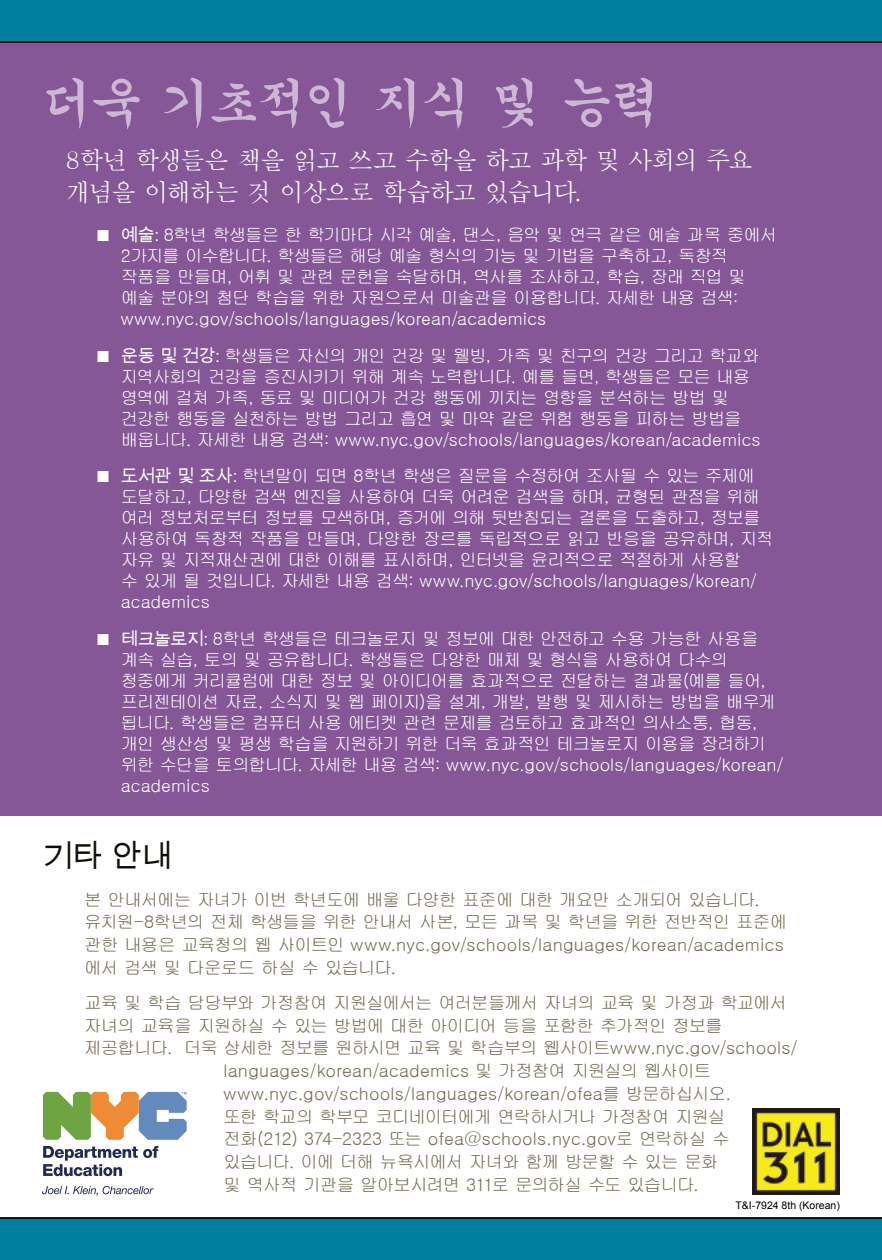
<style>
.page{position:relative;width:882px;height:1260px;background:#fff}
.page>*{position:absolute;margin:0;border:0;box-sizing:border-box;transform-origin:0 0}
.t1{font:52.5px "Gungsuh";letter-spacing:-.085em;color:#ceb7d5}
.t2{font:30.97px "Arial Unicode MS";color:#100e07}
.t3{font:24.5px/31.5px "Batang";letter-spacing:-.065em;color:#fff}
.t4{font:17.5px/21px "Gulim";letter-spacing:-.06em;color:#fff}
.t5{font:17.5px/22.8px "Gulim";letter-spacing:-.04em;color:#746b54}
.t6{font:17.5px "Gulim";letter-spacing:.01em;color:#746b54}
.t7{font:17.5px "Gulim";letter-spacing:-.065em;color:#746b54}
.t8{font:17.5px "Gulim";letter-spacing:-.06em;color:#746b54}
.t9{font:17.5px "Gulim";letter-spacing:-.005em;color:#746b54}
.t10{font:10.5px "Arial";color:#000}
.s1{font-family:"Arial Unicode MS"}
</style>
<div class="page">
<div style="left:0;top:33px;width:882px;height:782px;background:#855796"></div>
<svg style="left:43px;top:1146px;width:115px;height:30px"></svg>
<svg style="left:42px;top:1186px;width:112px;height:10px"></svg>
<svg style="left:43px;top:1092px;width:144px;height:48px"></svg>
<img style="left:753px;top:1108px;width:86px;height:87px">
<div style="left:0;top:0;width:882px;height:43px;background:#007ea0"></div>
<div style="left:0;top:1217px;width:882px;height:43px;background:#007ea0"></div>
<h1 class="t1" style="left:42px;top:77px;width:622px">더욱 기초적인 지식 및 능력</h1>
<h3 class="t3" style="left:66px;top:145px;width:689px">8학년 학생들은 책을 읽고 쓰고 수학을 하고 과학 및 사회의 주요 개념을 이해하는 것 이상으로 학습하고 있습니다.</h3>
<p class="t4" style="left:121px;top:224px;width:658px;text-indent:-24px">■ <span class="s1">예술:</span> 8학년 학생들은 한 학기마다 시각 예술, 댄스, 음악 및 연극 같은 예술 과목 중에서 2가지를 이수합니다. 학생들은 해당 예술 형식의 기능 및 기법을 구축하고, 독창적 작품을 만들며, 어휘 및 관련 문헌을 숙달하며, 역사를 조사하고, 학습, 장래 직업 및 예술 분야의 첨단 학습을 위한 자원으로서 미술관을 이용합니다. 자세한 내용 검색: www.nyc.gov/schools/languages/korean/academics</p>
<p class="t4" style="left:121px;top:345px;width:642px;text-indent:-24px">■ <span class="s1">운동 및 건강:</span> 학생들은 자신의 개인 건강 및 웰빙, 가족 및 친구의 건강 그리고 학교와 지역사회의 건강을 증진시키기 위해 계속 노력합니다. 예를 들면, 학생들은 모든 내용 영역에 걸쳐 가족, 동료 및 미디어가 건강 행동에 끼치는 영향을 분석하는 방법 및 건강한 행동을 실천하는 방법 그리고 흡연 및 마약 같은 위험 행동을 피하는 방법을 배웁니다. 자세한 내용 검색: www.nyc.gov/schools/languages/korean/academics</p>
<p class="t4" style="left:121px;top:466px;width:654px;text-indent:-24px">■ <span class="s1">도서관 및 조사:</span> 학년말이 되면 8학년 학생은 질문을 수정하여 조사될 수 있는 주제에 도달하고, 다양한 검색 엔진을 사용하여 더욱 어려운 검색을 하며, 균형된 관점을 위해 여러 정보처로부터 정보를 모색하며, 증거에 의해 뒷받침되는 결론을 도출하고, 정보를 사용하여 독창적 작품을 만들며, 다양한 장르를 독립적으로 읽고 반응을 공유하며, 지적 자유 및 지적재산권에 대한 이해를 표시하며, 인터넷을 윤리적으로 적절하게 사용할<br>수 있게 될 것입니다. 자세한 내용 검색: www.nyc.gov/schools/languages/korean/ academics</p>
<p class="t4" style="left:121px;top:628px;width:665px;text-indent:-24px">■ <span class="s1">테크놀로지:</span> 8학년 학생들은 테크놀로지 및 정보에 대한 안전하고 수용 가능한 사용을 계속 실습, 토의 및 공유합니다. 학생들은 다양한 매체 및 형식을 사용하여 다수의 청중에게 커리큘럼에 대한 정보 및 아이디어를 효과적으로 전달하는 결과물(예를 들어, 프리젠테이션 자료, 소식지 및 웹 페이지)을 설계, 개발, 발행 및 제시하는 방법을 배우게 됩니다. 학생들은 컴퓨터 사용 에티켓 관련 문제를 검토하고 효과적인 의사소통, 협동, 개인 생산성 및 평생 학습을 지원하기 위한 더욱 효과적인 테크놀로지 이용을 장려하기 위한 수단을 토의합니다. 자세한 내용 검색: www.nyc.gov/schools/languages/korean/ academics</p>
<h2 class="t2" style="left:42px;top:834px;width:131px">기타 안내</h2>
<p class="t5" style="left:84px;top:888px;width:704px">본 안내서에는 자녀가 이번 학년도에 배울 다양한 표준에 대한 개요만 소개되어 있습니다. 유치원-8학년의 전체 학생들을 위한 안내서 사본, 모든 과목 및 학년을 위한 전반적인 표준에 관한 내용은 교육청의 웹 사이트인 www.nyc.gov/schools/languages/korean/academics 에서 검색 및 다운로드 하실 수 있습니다.</p>
<p class="t8" style="left:84px;top:994px;width:704px">교육 및 학습 담당부와 가정참여 지원실에서는 여러분들께서 자녀의 교육 및 가정과 학교에서</p>
<p class="t8" style="left:84px;top:1017px;width:640px">자녀의 교육을 지원하실 수 있는 방법에 대한 아이디어 등을 포함한 추가적인 정보를</p>
<p class="t5" style="left:84px;top:1037px;width:715px">제공합니다. 더욱 상세한 정보를 원하시면 교육 및 학습부의 웹사이트www.nyc.gov/schools/</p>
<p class="t6" style="left:224px;top:1062px;width:489px">languages/korean/academics 및 가정참여 지원실의 웹사이트</p>
<p class="t6" style="left:224px;top:1085px;width:509px">www.nyc.gov/schools/languages/korean/ofea를 방문하십시오.</p>
<p class="t7" style="left:224px;top:1108px;width:504px">또한 학교의 학부모 코디네이터에게 연락하시거나 가정참여 지원실</p>
<p class="t9" style="left:224px;top:1130px;width:508px">전화(212) 374-2323 또는 ofea@schools.nyc.gov로 연락하실 수</p>
<p class="t7" style="left:224px;top:1153px;width:496px">있습니다. 이에 더해 뉴욕시에서 자녀와 함께 방문할 수 있는 문화</p>
<p class="t7" style="left:224px;top:1176px;width:477px">및 역사적 기관을 알아보시려면 311로 문의하실 수도 있습니다.</p>
<p class="t10" style="left:736px;top:1198px;width:106px">T&amp;I-7924 8th (Korean)</p>
</div>
